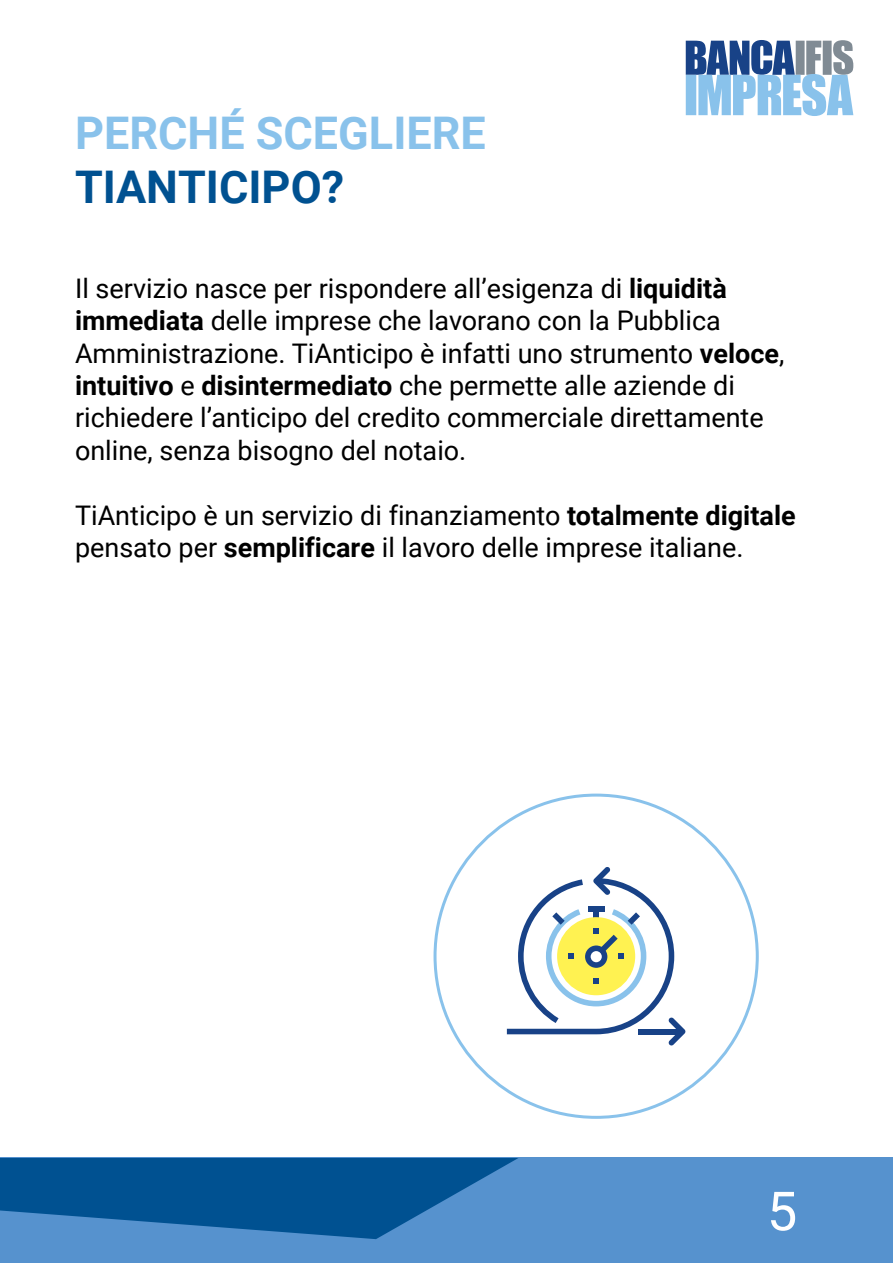
<style>
.page{position:relative;width:893px;height:1263px;background:#fff}
.page>*{position:absolute;margin:0;border:0;box-sizing:border-box;transform-origin:0 0}
.t1{font:54px "Roboto";color:#fff}
.t2{font:700 45px "Roboto";color:#89c2eb}
.t3{font:700 45px "Roboto";color:#005191}
.t4{font:27px/32.4px "Roboto";color:#000}
.s1{font-weight:700}
</style>
<div class="page">
<div style="left:0;top:1158px;width:893px;height:105px;background:#5692ce"></div>
<svg style="left:0;top:1158px;width:518px;height:81px"></svg>
<svg style="left:686px;top:40px;width:167px;height:76px"></svg>
<svg style="left:507px;top:867px;width:179px;height:178px"></svg>
<h2 class="t2" style="left:75px;top:102px;width:412px">PERCHÉ SCEGLIERE</h2>
<h2 class="t3" style="left:75px;top:156px;width:271px">TIANTICIPO?</h2>
<p class="t4" style="left:75px;top:271px;width:711px">Il servizio nasce per rispondere all’esigenza di <span class="s1">liquidità immediata</span> delle imprese che lavorano con la Pubblica Amministrazione. TiAnticipo è infatti uno strumento <span class="s1">veloce</span>, <span class="s1">intuitivo</span> e <span class="s1">disintermediato</span> che permette alle aziende di richiedere l’anticipo del credito commerciale direttamente online, senza bisogno del notaio.</p>
<p class="t4" style="left:75px;top:498px;width:722px">TiAnticipo è un servizio di finanziamento <span class="s1">totalmente digitale </span>pensato per <span class="s1">semplificare</span> il lavoro delle imprese italiane.</p>
<h1 class="t1" style="left:767px;top:1173px;width:32px">5</h1>
</div>
